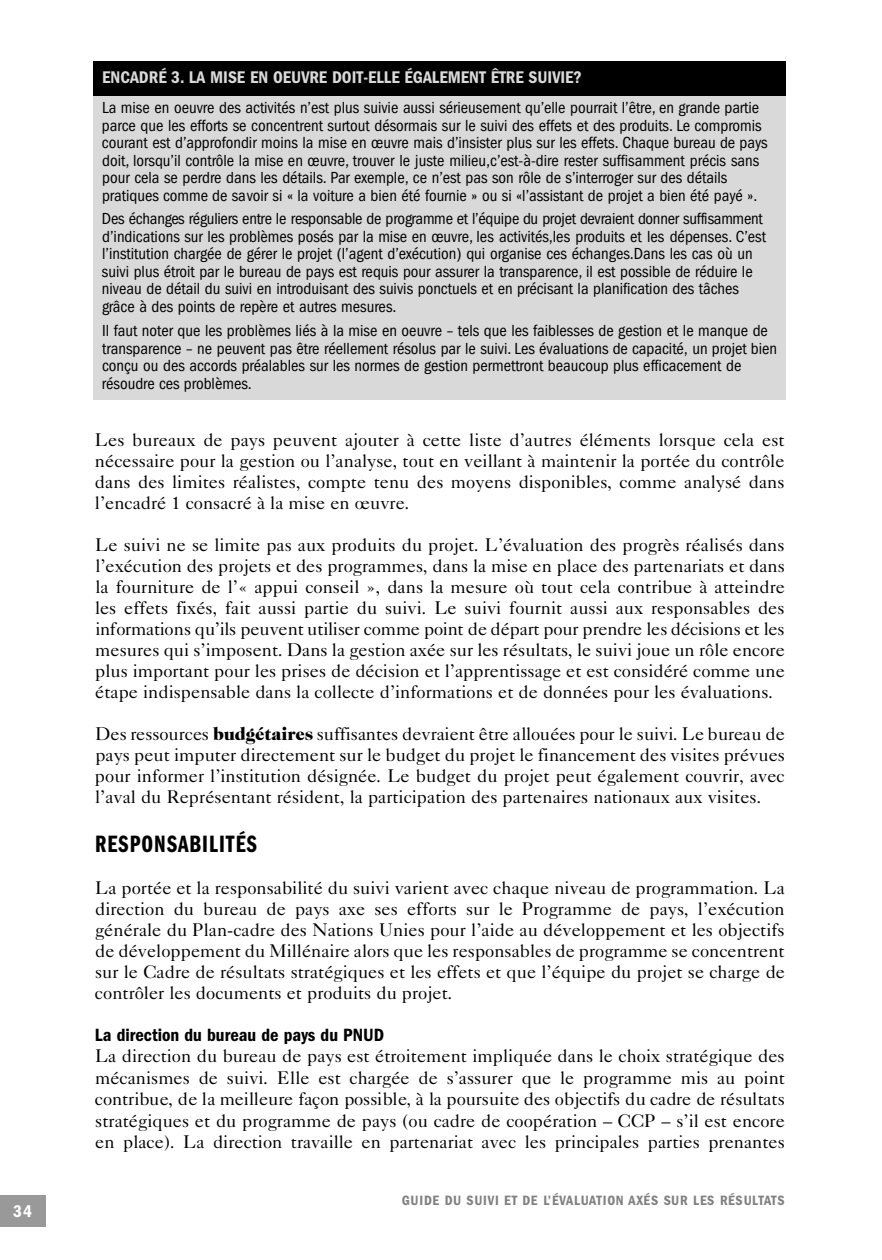
<style>
.page{position:relative;width:882px;height:1260px;background:#fff}
.page>*{position:absolute;margin:0;border:0;box-sizing:border-box;transform-origin:0 0}
.t1{font:24.5px "Franklin Gothic Demi Cmpr";color:#000}
.t2{font:18.38px/21px "Caslon Five Forty";color:#000;text-align:justify}
.t3{font:600 condensed 18.38px "Franklin Gothic";color:#000}
.t4{font:600 condensed 17.5px "Franklin Gothic";color:#d9d9d9}
.t5{font:600 condensed 17.5px "Franklin Gothic";color:#fff}
.t6{font:condensed 16.62px/17.5px "Franklin Gothic";color:#000}
.t7{font:600 condensed 14px "Franklin Gothic";letter-spacing:.03em;color:#808080}
.s1{font-family:"Caslon Two Twenty Four";font-weight:900}
</style>
<div class="page">
<div style="left:0;top:1196px;width:46px;height:31px;background:#999"></div>
<div style="left:93px;top:62px;width:693px;height:338px;background:#d9d9d9"></div>
<div style="left:93px;top:62px;width:693px;height:34px;background:#000"></div>
<p class="t5" style="left:13px;top:1205px;width:20px">3 4</p>
<p class="t4" style="left:102px;top:71px;width:481px">ENCADRÉ 3. LA MISE EN OEUVRE DOIT-ELLE ÉGALEMENT ÊTRE SUIVIE?</p>
<p class="t6" style="left:102px;top:100px;width:667px">La mise en oeuvre des activités n’est plus suivie aussi sérieusement qu’elle pourrait l’être, en grande partie parce que les efforts se concentrent surtout désormais sur le suivi des effets et des produits. Le compromis courant est d’approfondir moins la mise en œuvre mais d’insister plus sur les effets. Chaque bureau de pays doit, lorsqu’il contrôle la mise en œuvre, trouver le juste milieu,c’est-à-dire rester suffisamment précis sans pour cela se perdre dans les détails. Par exemple, ce n’est pas son rôle de s’interroger sur des détails pratiques comme de savoir si « la voiture a bien été fournie » ou si «l’assistant de projet a bien été payé ».</p>
<p class="t6" style="left:102px;top:212px;width:666px">Des échanges réguliers entre le responsable de programme et l’équipe du projet devraient donner suffisamment d’indications sur les problèmes posés par la mise en œuvre, les activités,les produits et les dépenses. C’est l’institution chargée de gérer le projet (l’agent d’exécution) qui organise ces échanges.Dans les cas où un suivi plus étroit par le bureau de pays est requis pour assurer la transparence, il est possible de réduire le niveau de détail du suivi en introduisant des suivis ponctuels et en précisant la planification des tâches grâce à des points de repère et autres mesures.</p>
<p class="t6" style="left:102px;top:323px;width:677px">Il faut noter que les problèmes liés à la mise en oeuvre – tels que les faiblesses de gestion et le manque de transparence – ne peuvent pas être réellement résolus par le suivi. Les évaluations de capacité, un projet bien conçu ou des accords préalables sur les normes de gestion permettront beaucoup plus efficacement de résoudre ces problèmes.</p>
<p class="t2" style="left:95px;top:431px;width:691px">Les bureaux de pays peuvent ajouter à cette liste d’autres éléments lorsque cela est nécessaire pour la gestion ou l’analyse, tout en veillant à maintenir la portée du contrôle dans des limites réalistes, compte tenu des moyens disponibles, comme analysé dans l’encadré 1 consacré à la mise en œuvre.</p>
<p class="t2" style="left:95px;top:536px;width:692px">Le suivi ne se limite pas aux produits du projet. L’évaluation des progrès réalisés dans l’exécution des projets et des programmes, dans la mise en place des partenariats et dans la fourniture de l’« appui conseil », dans la mesure où tout cela contribue à atteindre les effets fixés, fait aussi partie du suivi. Le suivi fournit aussi aux responsables des informations qu’ils peuvent utiliser comme point de départ pour prendre les décisions et les mesures qui s’imposent. Dans la gestion axée sur les résultats, le suivi joue un rôle encore plus important pour les prises de décision et l’apprentissage et est considéré comme une étape indispensable dans la collecte d’informations et de données pour les évaluations.</p>
<p class="t2" style="left:95px;top:725px;width:692px">Des ressources <span class="s1">b u d g é t a i r e s</span> s u ffisantes devraient être allouées pour le suivi. Le bureau de pays peut imputer directement sur le budget du projet le financement des visites prévues pour informer l’institution désignée. Le budget du projet peut également couvrir, avec l’aval du Représentant résident, la participation des partenaires nationaux aux visites.</p>
<h1 class="t1" style="left:95px;top:835px;width:163px">R E S P O N S A B I L I T É S</h1>
<p class="t2" style="left:95px;top:879px;width:692px">La portée et la responsabilité du suivi varient avec chaque niveau de programmation. La direction du bureau de pays axe ses efforts sur le Programme de pays, l’exécution générale du Plan-cadre des Nations Unies pour l’aide au développement et les objectifs de développement du Millénaire alors que les responsables de programme se concentrent sur le Cadre de résultats stratégiques et les effets et que l’équipe du projet se charge de contrôler les documents et produits du projet.</p>
<p class="t3" style="left:95px;top:1029px;width:291px">La direction du bureau de pays du PNUD</p>
<p class="t2" style="left:95px;top:1047px;width:692px">La direction du bureau de pays est étroitement impliquée dans le choix stratégique des mécanismes de suivi. Elle est chargée de s’assurer que le programme mis au point contribue, de la meilleure façon possible, à la poursuite des objectifs du cadre de résultats stratégiques et du programme de pays (ou cadre de coopération – CCP – s’il est encore en place). La direction travaille en partenariat avec les principales parties prenantes</p>
<p class="t7" style="left:402px;top:1196px;width:384px">GUIDE DU SUIVI ET DE L’ É VA L UATION AXÉS SUR LES RÉSULTAT S</p>
</div>
